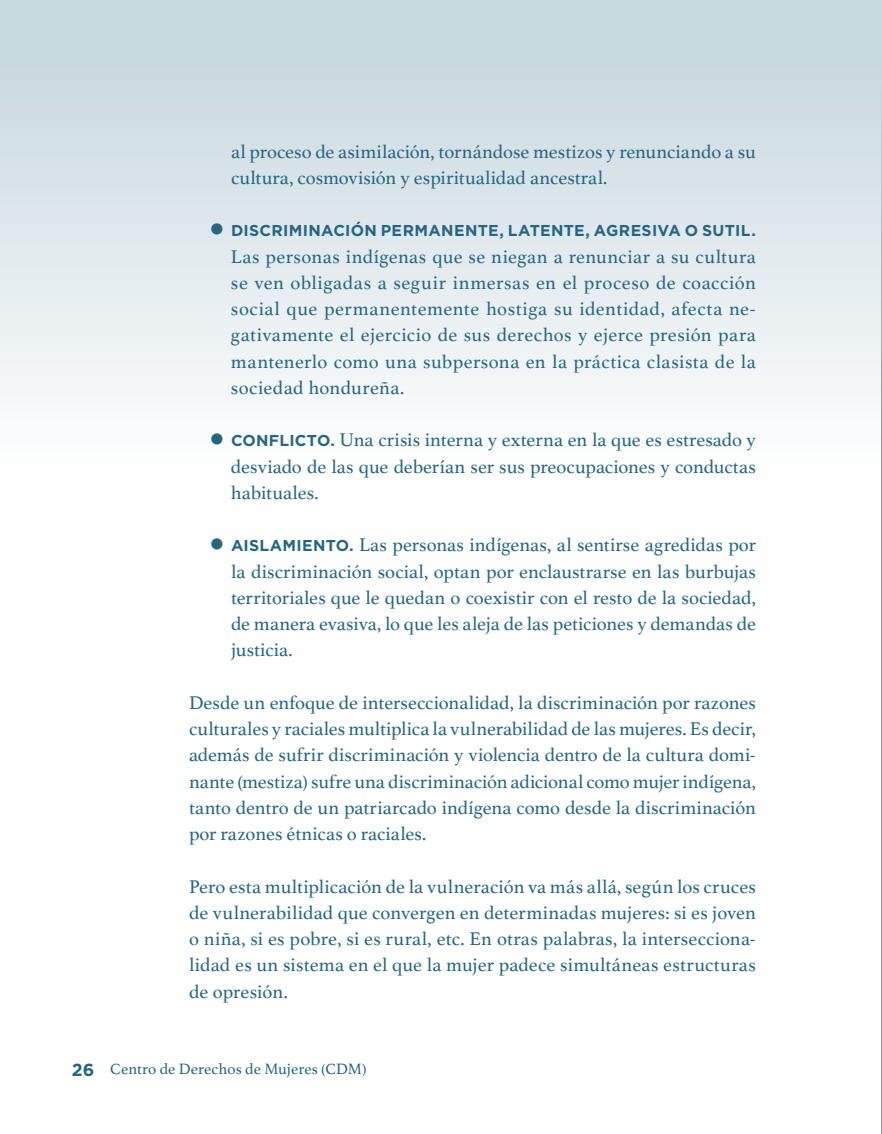
<style>
.page{position:relative;width:882px;height:1134px;background:#fff}
.page>*{position:absolute;margin:0;border:0;box-sizing:border-box;transform-origin:0 0}
.t1{font:19.25px/26.2px "Athelas";letter-spacing:.005em;color:#276681;text-align:justify}
.t2{font:700 15.75px "Gotham";letter-spacing:.02em;color:#276681}
.t3{font:15.75px "Athelas";color:#276681}
.s1{font-family:"Gotham";font-weight:700;font-size:15.75px}
.s2{font-family:"Gotham";font-weight:700;font-size:17.5px}
</style>
<div class="page">
<hr style="left:881px;top:5px;width:1px;height:1129px;background:#818888">
<div style="left:0;top:0;width:882px;height:614px;background:linear-gradient(to bottom,#c6d7de,#fff)"></div>
<svg style="left:212px;top:224px;width:11px;height:11px"></svg>
<svg style="left:212px;top:434px;width:11px;height:11px"></svg>
<svg style="left:212px;top:539px;width:11px;height:11px"></svg>
<p class="t1" style="left:231px;top:137px;width:526px">al proceso de asimilación, tornándose mestizos y renunciando a su cultura, cosmovisión y espiritualidad ancestral.</p>
<p class="t2" style="left:231px;top:222px;width:526px">DISCRIMINACIÓN PERMANENTE, LATENTE, AGRESIVA O SUTIL.</p>
<p class="t1" style="left:231px;top:242px;width:527px">Las personas indígenas que se niegan a renunciar a su cultura se ven obligadas a seguir inmersas en el proceso de coacción social que permanentemente hostiga su identidad, afecta ne&shy;gativamente el ejercicio de sus derechos y ejerce presión para mantenerlo como una subpersona en la práctica clasista de la sociedad hondureña.</p>
<p class="t1" style="left:231px;top:426px;width:527px"><span class="s1">CONFLICTO.</span> Una crisis interna y externa en la que es estresado y desviado de las que deberían ser sus preocupaciones y conductas habituales.</p>
<p class="t1" style="left:231px;top:531px;width:527px"><span class="s1">AISLAMIENTO.</span> Las personas indígenas, al sentirse agredidas por la discriminación social, optan por enclaustrarse en las burbujas territoriales que le quedan o coexistir con el resto de la sociedad, de manera evasiva, lo que les aleja de las peticiones y demandas de justicia.</p>
<p class="t1" style="left:189px;top:689px;width:569px">Desde un enfoque de interseccionalidad, la discriminación por razones culturales y raciales multiplica la vulnerabilidad de las mujeres. Es decir, además de sufrir discriminación y violencia dentro de la cultura domi&shy;nante (mestiza) sufre una discriminación adicional como mujer indígena, tanto dentro de un patriarcado indígena como desde la discriminación por razones étnicas o raciales.</p>
<p class="t1" style="left:189px;top:873px;width:569px">Pero esta multiplicación de la vulneración va más allá, según los cruces de vulnerabilidad que convergen en determinadas mujeres: si es joven o niña, si es pobre, si es rural, etc. En otras palabras, la intersecciona&shy;lidad es un sistema en el que la mujer padece simultáneas estructuras de opresión.</p>
<p class="t3" style="left:72px;top:1057px;width:296px"><span class="s2">26</span> Centro de Derechos de Mujeres (CDM)</p>
</div>
